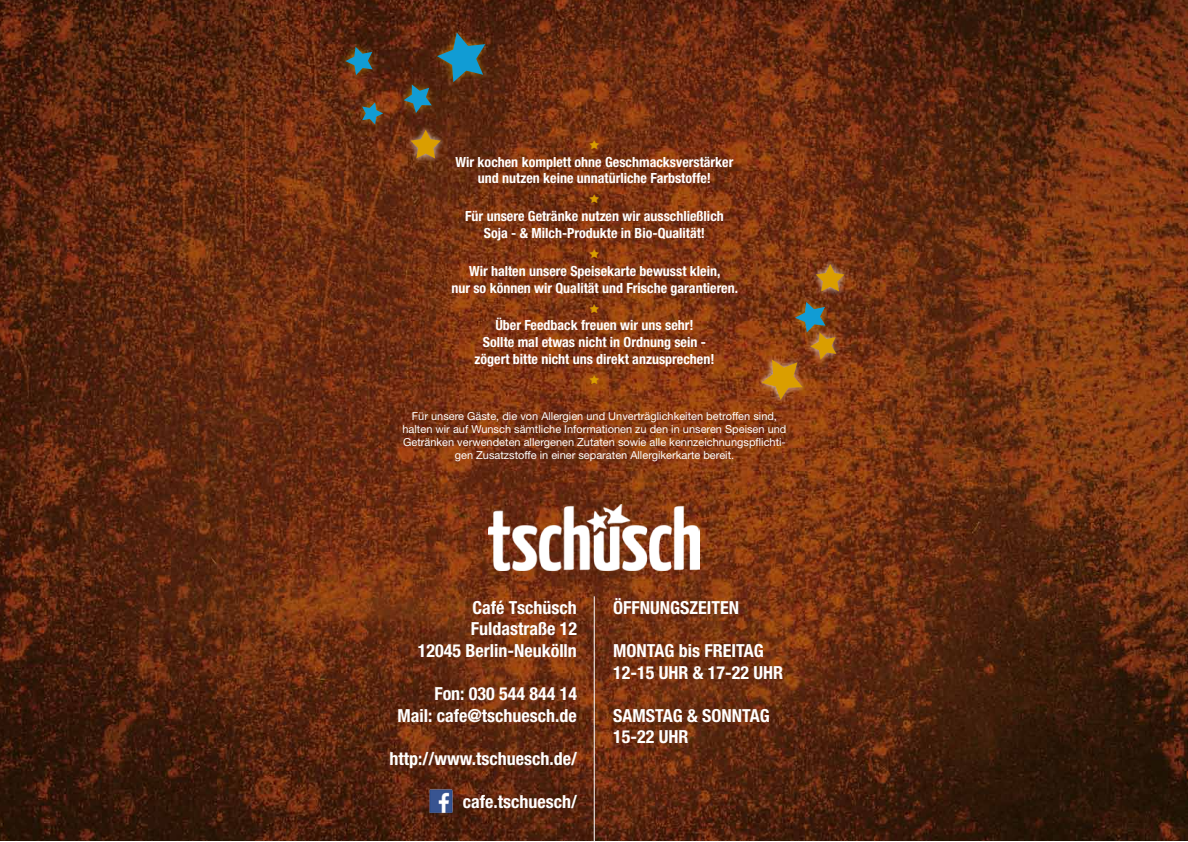
<style>
.page{position:relative;width:1188px;height:842px;background:#fff}
.page>*{position:absolute;margin:0;border:0;box-sizing:border-box;transform-origin:0 0}
.t1{font:700 condensed 18px/21.6px "Helvetica Neue LT Std";color:#fff;text-align:right}
.t2{font:700 condensed 14px/16.8px "Helvetica Neue LT Std";color:#fff;text-align:center}
.t3{font:11px/13.2px "Helvetica Neue LT Std";color:#fff;text-align:center}
</style>
<div class="page">
<img style="left:0;top:0;width:1188px;height:840px">
<img style="left:424px;top:788px;width:33px;height:26px">
<img style="left:489px;top:505px;width:210px;height:66px">
<hr style="left:594px;top:596px;width:1px;height:246px;background:#fff">
<div style="left:404px;top:123px;width:41px;height:40px;background:#fff;opacity:.75"></div>
<svg style="left:332px;top:17px;width:167px;height:141px;background:#5a341f"></svg>
<div style="left:809px;top:257px;width:40px;height:39px;background:#fff;opacity:.75"></div>
<svg style="left:745px;top:264px;width:102px;height:147px;background:#8a4719"></svg>
<svg style="left:590px;top:139px;width:9px;height:10px"></svg>
<svg style="left:590px;top:194px;width:9px;height:9px"></svg>
<svg style="left:590px;top:249px;width:9px;height:9px"></svg>
<svg style="left:590px;top:303px;width:9px;height:10px"></svg>
<svg style="left:590px;top:375px;width:9px;height:9px"></svg>
<p class="t2" style="left:455px;top:153px;width:279px">Wir kochen komplett ohne Geschmacksverstärker und nutzen keine unnatürliche Farbstoffe!</p>
<p class="t2" style="left:465px;top:208px;width:260px">Für unsere Getränke nutzen wir ausschließlich<br>Soja - &amp; Milch-Produkte in Bio-Qualität!</p>
<p class="t2" style="left:451px;top:262px;width:288px">Wir halten unsere Speisekarte bewusst klein,<br>nur so können wir Qualität und Frische garantieren.</p>
<p class="t2" style="left:474px;top:317px;width:241px">Über Feedback freuen wir uns sehr!<br>Sollte mal etwas nicht in Ordnung sein - zögert bitte nicht uns direkt anzusprechen!</p>
<p class="t3" style="left:402px;top:409px;width:385px">Für unsere Gäste, die von Allergien und Unverträglichkeiten betroffen sind, halten wir auf Wunsch sämtliche Informationen zu den in unseren Speisen und Getränken verwendeten allergenen Zutaten sowie alle kennzeichnungspflichti&shy;gen Zusatzstoffe in einer separaten Allergikerkarte bereit.</p>
<p class="t1" style="left:418px;top:596px;width:161px">Café Tschüsch<br>Fuldastraße 12<br>12045 Berlin-Neukölln</p>
<p class="t1" style="left:398px;top:683px;width:181px">Fon: 030 544 844 14<br>Mail: cafe@tschuesch.de</p>
<p class="t1" style="left:389px;top:748px;width:189px">http://www.tschuesch.de/</p>
<p class="t1" style="left:463px;top:791px;width:116px">cafe.tschuesch/</p>
<p class="t1" style="left:613px;top:596px;width:127px">ÖFFNUNGSZEITEN</p>
<p class="t1" style="left:613px;top:640px;width:171px;text-align:left">MONTAG bis FREITAG<br>12-15 UHR &amp; 17-22 UHR</p>
<p class="t1" style="left:613px;top:704px;width:158px;text-align:left">SAMSTAG &amp; SONNTAG<br>15-22 UHR</p>
</div>
